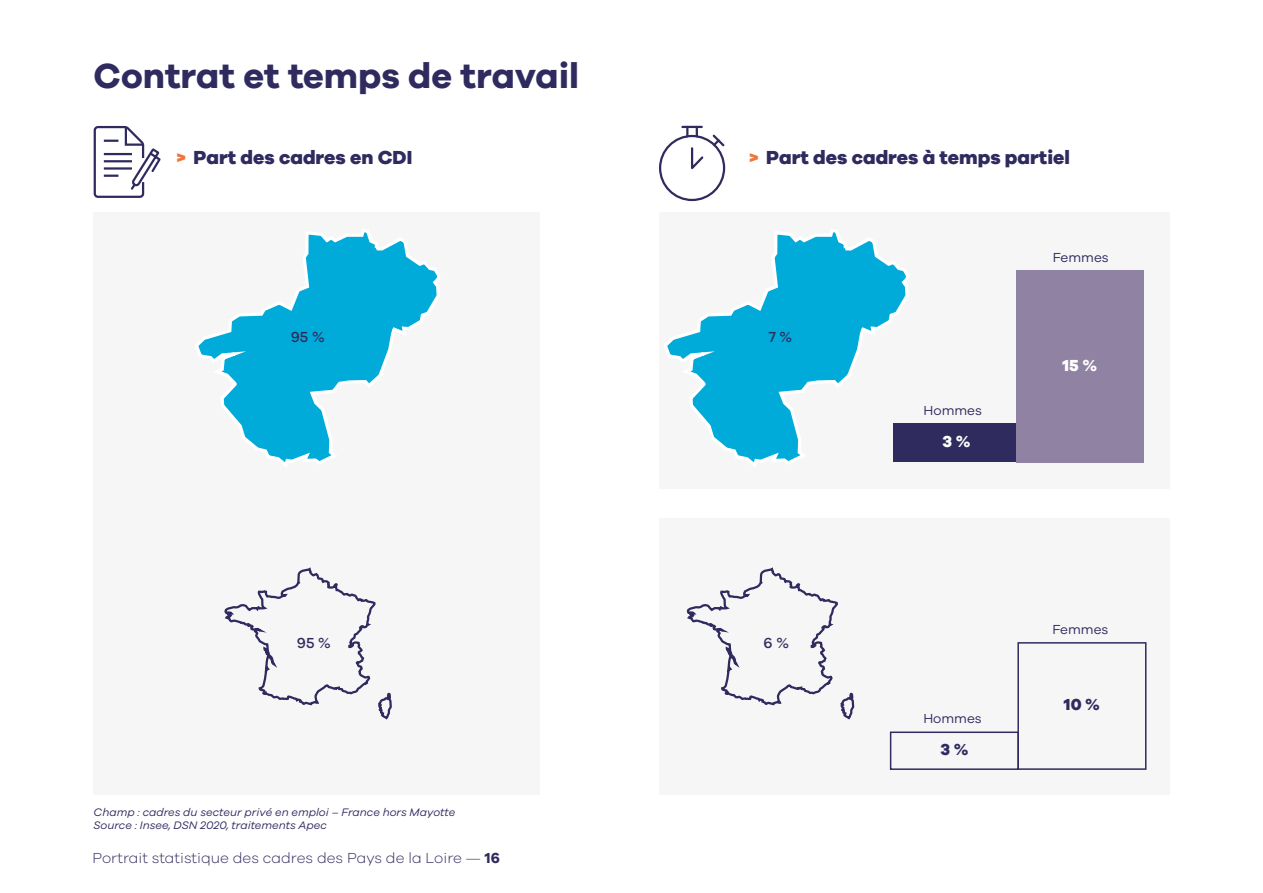
<style>
.page{position:relative;width:1263px;height:893px;background:#fff}
.page>*{position:absolute;margin:0;border:0;box-sizing:border-box;transform-origin:0 0}
.t1{font:700 36px "Galano Grotesque";color:#2f2b5f}
.t2{font:800 19.5px "Galano Grotesque";color:#2f2b5f}
.t3{font:800 16.5px "Galano Grotesque";color:#2f2b5f}
.t4{font:800 16.5px "Galano Grotesque";color:#fff}
.t5{font:300 15px "Galano Grotesque";color:#2f2b5f}
.t6{font:500 15px "Galano Grotesque";color:#2f2b5f}
.t7{font:13.5px "Galano Grotesque";color:#2f2b5f}
.t8{font:italic 11.25px/13.5px "Galano Grotesque";color:#2f2b5f}
.s1{color:#ee763b}
.s2{font-weight:700}
</style>
<div class="page">
<div style="left:94px;top:213px;width:446px;height:582px;background:#f6f6f6"></div>
<div style="left:659px;top:519px;width:510px;height:276px;background:#f6f6f6"></div>
<svg style="left:224px;top:567px;width:168px;height:153px"></svg>
<div style="left:659px;top:213px;width:510px;height:276px;background:#f6f6f6"></div>
<div style="left:890px;top:731px;width:129px;height:39px;border:2px solid #2f2b5f"></div>
<div style="left:1017px;top:642px;width:129px;height:128px;border:2px solid #2f2b5f"></div>
<div style="left:893px;top:424px;width:127px;height:38px;background:#2f2b5f"></div>
<div style="left:1016px;top:270px;width:128px;height:192px;background:#9082a3"></div>
<svg style="left:686px;top:567px;width:169px;height:153px"></svg>
<svg style="left:93px;top:126px;width:68px;height:72px"></svg>
<hr style="left:682px;top:126px;width:20px;height:2px;background:#2f2b5f">
<svg style="left:686px;top:128px;width:2px;height:7px"></svg>
<svg style="left:696px;top:128px;width:2px;height:7px"></svg>
<svg style="left:711px;top:134px;width:14px;height:14px"></svg>
<svg style="left:691px;top:147px;width:13px;height:23px"></svg>
<div style="left:659px;top:135px;width:66px;height:66px;border:2px solid #2f2b5f;border-radius:50%"></div>
<svg style="left:198px;top:232px;width:239px;height:230px"></svg>
<svg style="left:667px;top:232px;width:244px;height:230px"></svg>
<h1 class="t1" style="left:94px;top:54px;width:487px">Contrat et temps de travail</h1>
<h2 class="t2" style="left:176px;top:146px;width:237px"><span class="s1">&gt;</span> Part des cadres en CDI</h2>
<h2 class="t2" style="left:749px;top:146px;width:322px"><span class="s1">&gt;</span> Part des cadres à temps partiel</h2>
<p class="t7" style="left:1053px;top:249px;width:57px">Femmes</p>
<h3 class="t6" style="left:291px;top:328px;width:35px">95 %</h3>
<h3 class="t6" style="left:768px;top:328px;width:25px">7 %</h3>
<h3 class="t6" style="left:297px;top:633px;width:35px">95 %</h3>
<p class="t8" style="left:94px;top:805px;width:363px">Champ : cadres du secteur privé en emploi – France hors Mayotte<br>Source : Insee, DSN 2020, traitements Apec</p>
<h3 class="t5" style="left:92px;top:849px;width:409px">Portrait statistique des cadres des Pays de la Loire — <span class="s2">16</span></h3>
<h3 class="t6" style="left:763px;top:633px;width:27px">6 %</h3>
<p class="t7" style="left:923px;top:402px;width:60px">Hommes</p>
<h3 class="t4" style="left:942px;top:431px;width:30px">3%</h3>
<p class="t7" style="left:923px;top:711px;width:60px">Hommes</p>
<h3 class="t3" style="left:940px;top:739px;width:30px">3%</h3>
<h3 class="t4" style="left:1062px;top:355px;width:36px">15 %</h3>
<p class="t7" style="left:1052px;top:621px;width:57px">Femmes</p>
<h3 class="t3" style="left:1064px;top:694px;width:38px">10 %</h3>
</div>
